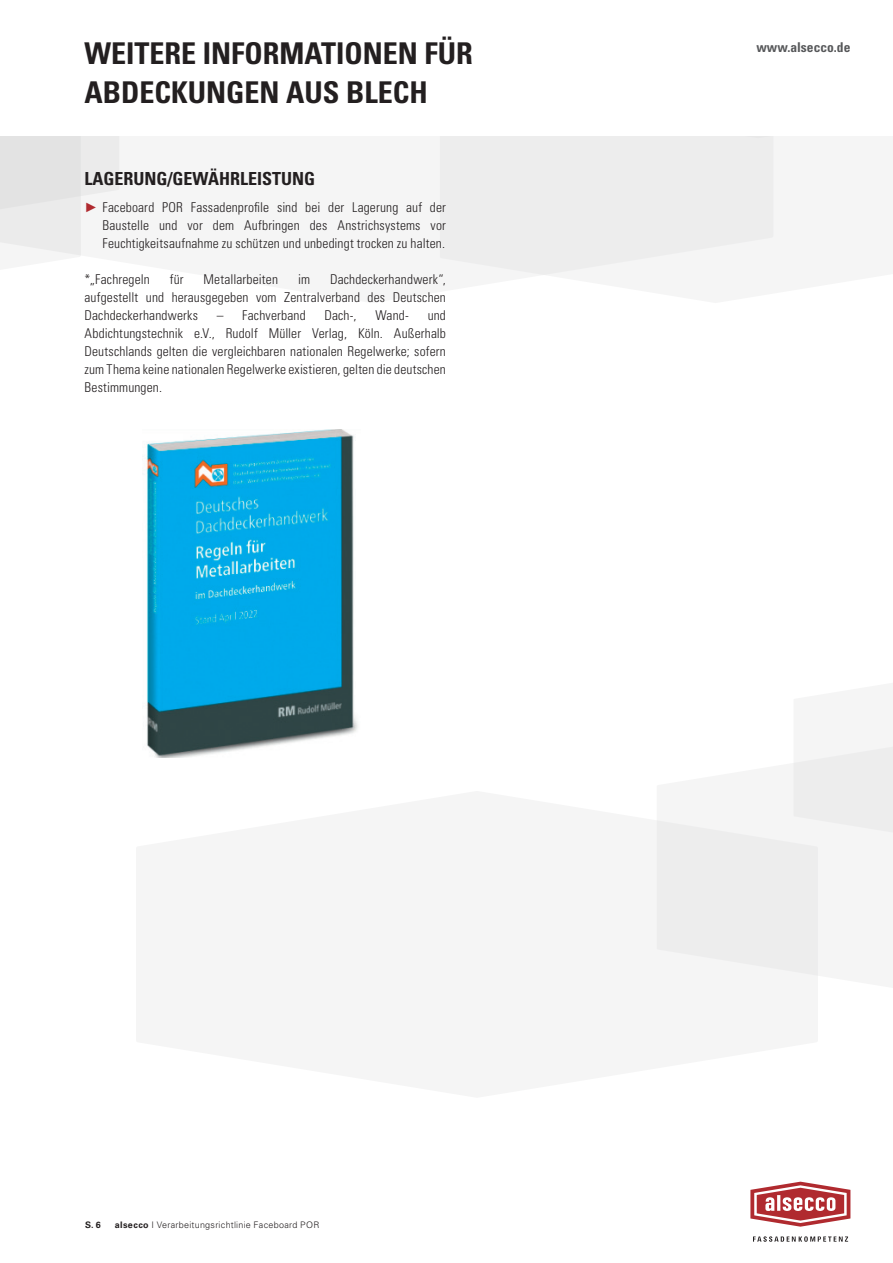
<style>
.page{position:relative;width:893px;height:1263px;background:#fff}
.page>*{position:absolute;margin:0;border:0;box-sizing:border-box;transform-origin:0 0}
.t1{font:700 condensed 30px/39px "Univers LT Std";color:#231f20}
.t2{font:700 condensed 18px "Univers LT Std";color:#231f20}
.t3{font:300 condensed 13.5px/18px "Univers LT Std";letter-spacing:.01em;color:#231f20;text-align:justify}
.t4{font:700 condensed 13.5px "Univers LT Std";color:#57585a}
.t5{font:300 9px "Univers LT Std";letter-spacing:.03em;color:#231f20}
.t6{font:700 9px "Univers LT Std";color:#231f20}
.s1{font-family:"Arial";font-weight:400;font-stretch:normal;color:#b02a2f}
.s2{font-weight:700}
</style>
<div class="page">
<svg style="left:0;top:136px;width:440px;height:122px;fill:#f5f5f5"></svg>
<div style="left:440px;top:136px;width:334px;height:139px;background:#ededed"></div>
<svg style="left:753px;top:1236px;width:95px;height:6px"></svg>
<svg style="left:750px;top:1182px;width:100px;height:45px"></svg>
<div style="left:657px;top:820px;width:161px;height:156px;background:#ededed"></div>
<div style="left:793px;top:746px;width:100px;height:104px;background:#ededed"></div>
<img style="left:146px;top:429px;width:212px;height:328px">
<h1 class="t1" style="left:84px;top:34px;width:390px">WEITERE INFORMATIONEN FÜR<br>ABDECKUNGEN AUS BLECH</h1>
<h2 class="t2" style="left:84px;top:168px;width:232px">LAGERUNG/GEWÄHRLEISTUNG</h2>
<p class="t3" style="left:102px;top:198px;width:345px;text-indent:-18px"><span class="s1">►</span> Faceboard POR Fassadenprofile sind bei der Lagerung auf der Baustelle und vor dem Aufbringen des Anstrichsystems vor Feuchtigkeitsaufnahme zu schützen und unbedingt trocken zu halten.</p>
<p class="t3" style="left:84px;top:270px;width:67px">*„Fachregeln</p>
<p class="t3" style="left:170px;top:270px;width:15px">für</p>
<p class="t3" style="left:204px;top:270px;width:76px">Metallarbeiten</p>
<p class="t3" style="left:298px;top:270px;width:13px">im</p>
<p class="t3" style="left:84px;top:270px;width:363px;text-indent:246px">Dachdeckerhandwerk“, aufgestellt und herausgegeben vom Zentralverband des Deutschen Dachdeckerhandwerks</p>
<p class="t3" style="left:84px;top:306px;width:363px;text-indent:343px">und Abdichtungstechnik e.V., Rudolf Müller Verlag, Köln. Außerhalb Deutschlands gelten die vergleichbaren nationalen Regelwerke; sofern zum Thema keine nationalen Regelwerke existieren, gelten die deutschen Bestimmungen.</p>
<p class="t3" style="left:217px;top:306px;width:90px">– Fachverband</p>
<p class="t3" style="left:324px;top:306px;width:34px">Dach-,</p>
<p class="t3" style="left:375px;top:306px;width:35px">Wand-</p>
<p class="t4" style="left:756px;top:39px;width:96px">www.alsecco.de</p>
<p class="t6" style="left:85px;top:1219px;width:17px">S.6</p>
<p class="t5" style="left:115px;top:1219px;width:206px"><span class="s2">alsecco</span> I Verarbeitungsrichtlinie Faceboard POR</p>
</div>
